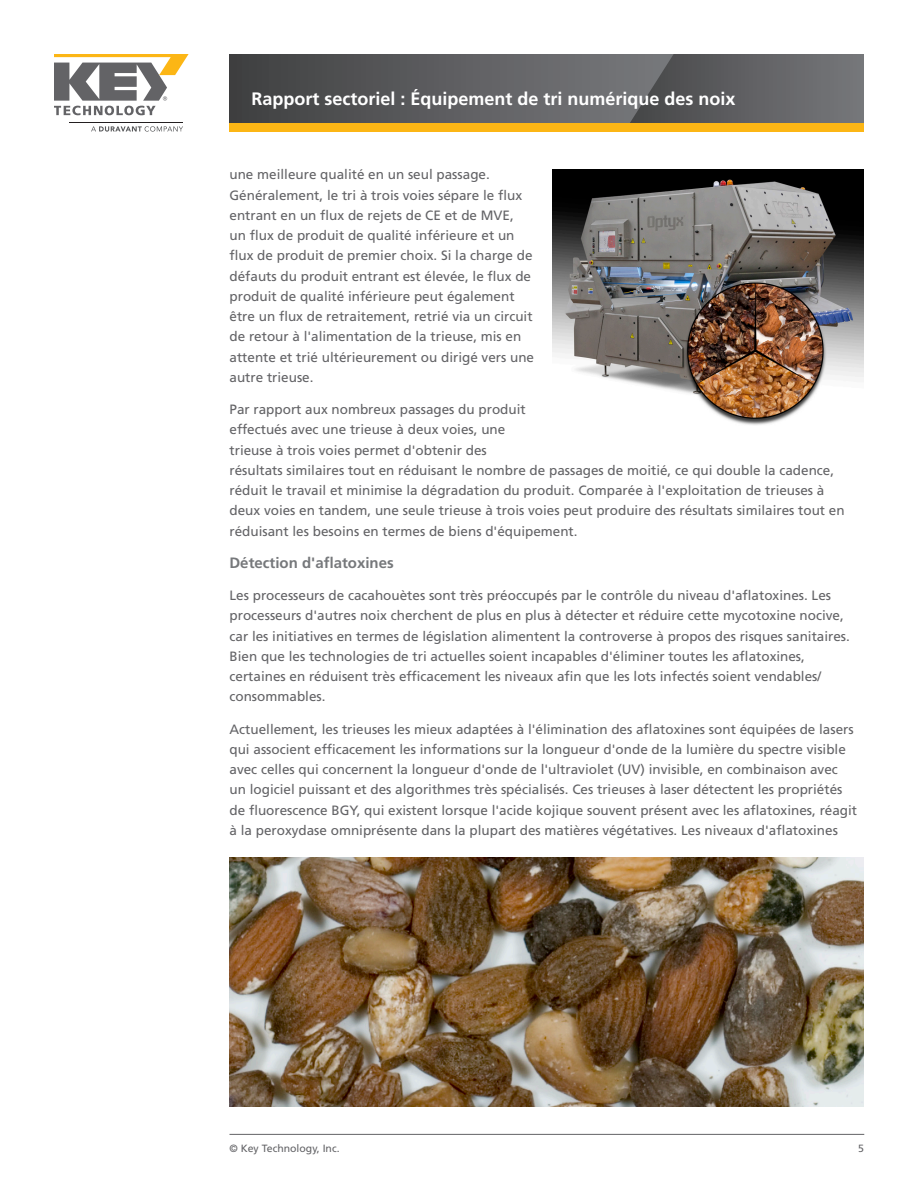
<style>
.page{position:relative;width:918px;height:1188px;background:#fff}
.page>*{position:absolute;margin:0;border:0;box-sizing:border-box;transform-origin:0 0}
.Document_Title__Head{font:700 18px "Frutiger LT Std";color:#fff}
.Main_Body_Text{font:700 15px "Frutiger LT Std";color:#76787b}
.Main_Body_Text-2{font:13.5px/20.2px "Frutiger LT Std";color:#636366}
.t1{font:10.5px "Frutiger LT Std";color:#636366}
</style>
<div class="page">
<hr style="left:230px;top:1134px;width:634px;height:1px;background:#636366">
<svg style="left:230px;top:54px;width:400px;height:69px;background:#5a5a5c"></svg>
<svg style="left:630px;top:54px;width:234px;height:69px;background:#626366"></svg>
<div style="left:230px;top:123px;width:634px;height:9px;background:#fcb615"></div>
<svg style="left:54px;top:54px;width:135px;height:61px"></svg>
<svg style="left:91px;top:126px;width:92px;height:6px"></svg>
<hr style="left:69px;top:122px;width:114px;height:1px;background:#231f20">
<img style="left:229px;top:858px;width:635px;height:249px">
<img style="left:553px;top:169px;width:311px;height:256px">
<p class="Document_Title__Head" style="left:252px;top:88px;width:486px">Rapport sectoriel : Équipement de tri numérique des noix</p>
<p class="Main_Body_Text-2" style="left:230px;top:165px;width:306px">une meilleure qualité en un seul passage.<br>Généralement, le tri à trois voies sépare le flux entrant en un flux de rejets de CE et de MVE,<br>un flux de produit de qualité inférieure et un flux de produit de premier choix. Si la charge de défauts du produit entrant est élevée, le flux de produit de qualité inférieure peut également être un flux de retraitement, retrié via un circuit de retour à l'alimentation de la trieuse, mis en attente et trié ultérieurement ou dirigé vers une autre trieuse.</p>
<p class="Main_Body_Text-2" style="left:230px;top:399px;width:617px">Par rapport aux nombreux passages du produit<br>effectués avec une trieuse à deux voies, une<br>trieuse à trois voies permet d'obtenir des<br>résultats similaires tout en réduisant le nombre de passages de moitié, ce qui double la cadence, réduit le travail et minimise la dégradation du produit. Comparée à l'exploitation de trieuses à deux voies en tandem, une seule trieuse à trois voies peut produire des résultats similaires tout en réduisant les besoins en termes de biens d'équipement.</p>
<p class="Main_Body_Text" style="left:230px;top:554px;width:166px">Détection d'aflatoxines</p>
<p class="Main_Body_Text-2" style="left:230px;top:585px;width:622px">Les processeurs de cacahouètes sont très préoccupés par le contrôle du niveau d'aflatoxines. Les processeurs d'autres noix cherchent de plus en plus à détecter et réduire cette mycotoxine nocive, car les initiatives en termes de législation alimentent la controverse à propos des risques sanitaires.<br>Bien que les technologies de tri actuelles soient incapables d'éliminer toutes les aflatoxines, certaines en réduisent très efficacement les niveaux afin que les lots infectés soient vendables/ consommables.</p>
<p class="Main_Body_Text-2" style="left:230px;top:719px;width:629px">Actuellement, les trieuses les mieux adaptées à l'élimination des aflatoxines sont équipées de lasers qui associent efficacement les informations sur la longueur d'onde de la lumière du spectre visible avec celles qui concernent la longueur d'onde de l'ultraviolet (UV) invisible, en combinaison avec un logiciel puissant et des algorithmes très spécialisés. Ces trieuses à laser détectent les propriétés de fluorescence BGY, qui existent lorsque l'acide kojique souvent présent avec les aflatoxines, réagit à la peroxydase omniprésente dans la plupart des matières végétatives. Les niveaux d'aflatoxines</p>
<p class="t1" style="left:230px;top:1142px;width:112px">© Key Technology, Inc.</p>
<p class="t1" style="left:858px;top:1142px;width:7px">5</p>
</div>
